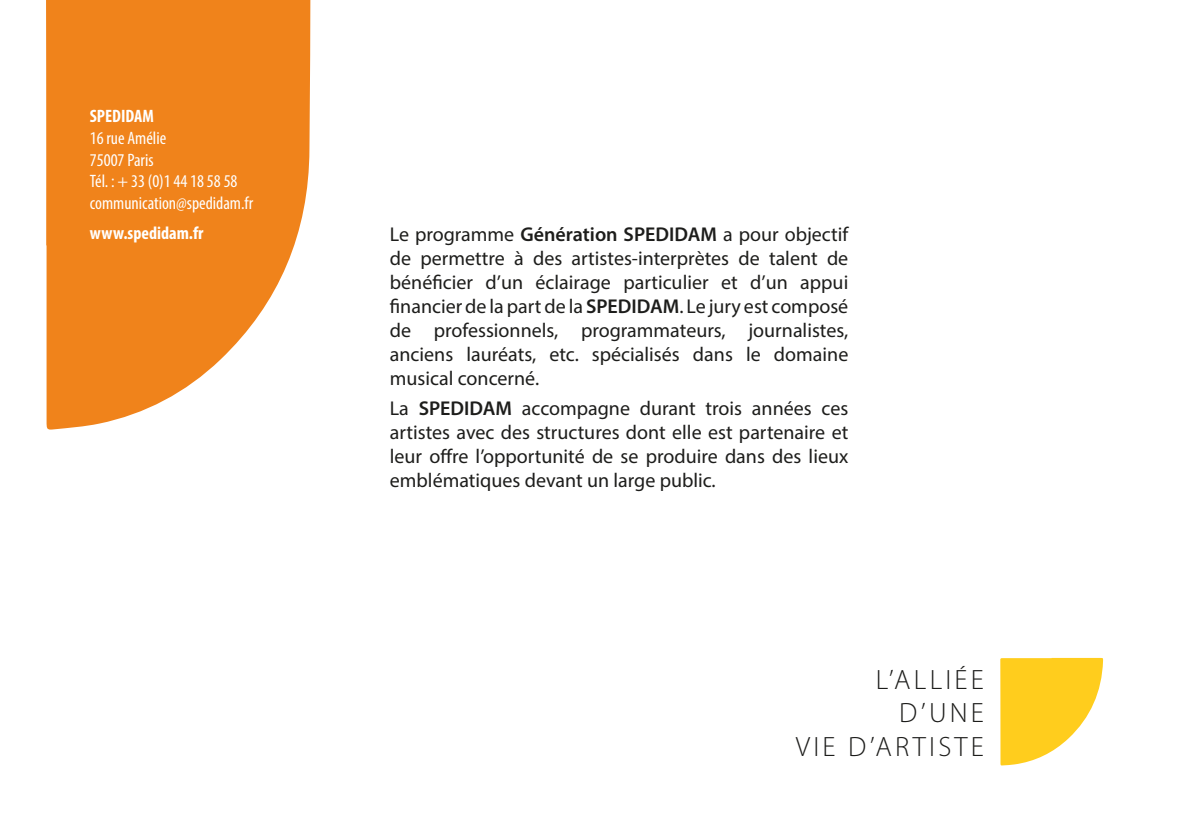
<style>
.page{position:relative;width:1191px;height:840px;background:#fff}
.page>*{position:absolute;margin:0;border:0;box-sizing:border-box;transform-origin:0 0}
.t1{font:300 28px/33.6px "Myriad Pro";letter-spacing:.115em;color:#1d1d1b;text-align:right}
.t2{font:20px/24px "Myriad Pro";color:#1d1d1b;text-align:justify}
.t3{font:condensed 18px "Myriad Pro";color:#fff}
.t4{font:700 condensed 18px "Myriad Pro";color:#fff}
.s1{font-weight:600}
</style>
<div class="page">
<svg style="left:46px;top:0;width:264px;height:429px;background:#f2943b"></svg>
<svg style="left:1000px;top:657px;width:103px;height:108px"></svg>
<p class="t4" style="left:90px;top:105px;width:65px">SPEDIDAM</p>
<p class="t3" style="left:90px;top:127px;width:78px">16 rue Amélie</p>
<p class="t3" style="left:90px;top:149px;width:65px">75007 Paris</p>
<p class="t3" style="left:90px;top:170px;width:149px">Tél. : + 33 (0)1 44 18 58 58</p>
<p class="t3" style="left:90px;top:192px;width:165px">communication@spedidam.fr</p>
<p class="t4" style="left:90px;top:222px;width:115px">www.spedidam.fr</p>
<p class="t2" style="left:390px;top:222px;width:460px">Le programme <span class="s1">Génération SPEDIDAM</span> a pour objectif de permettre à des artistes-interprètes de talent de bénéficier d’un éclairage particulier et d’un appui financier de la part de la <span class="s1">SPEDIDAM</span>. Le jury est composé de professionnels, programmateurs, journalistes, anciens lauréats, etc. spécialisés dans le domaine musical concerné.</p>
<p class="t2" style="left:390px;top:395px;width:460px">La <span class="s1">SPEDIDAM</span> accompagne durant trois années ces artistes avec des structures dont elle est partenaire et leur offre l’opportunité de se produire dans des lieux emblématiques devant un large public.</p>
<p class="t1" style="left:796px;top:661px;width:189px">L’ALLIÉE<br>D’UNE<br>VIE D’ARTISTE</p>
</div>
